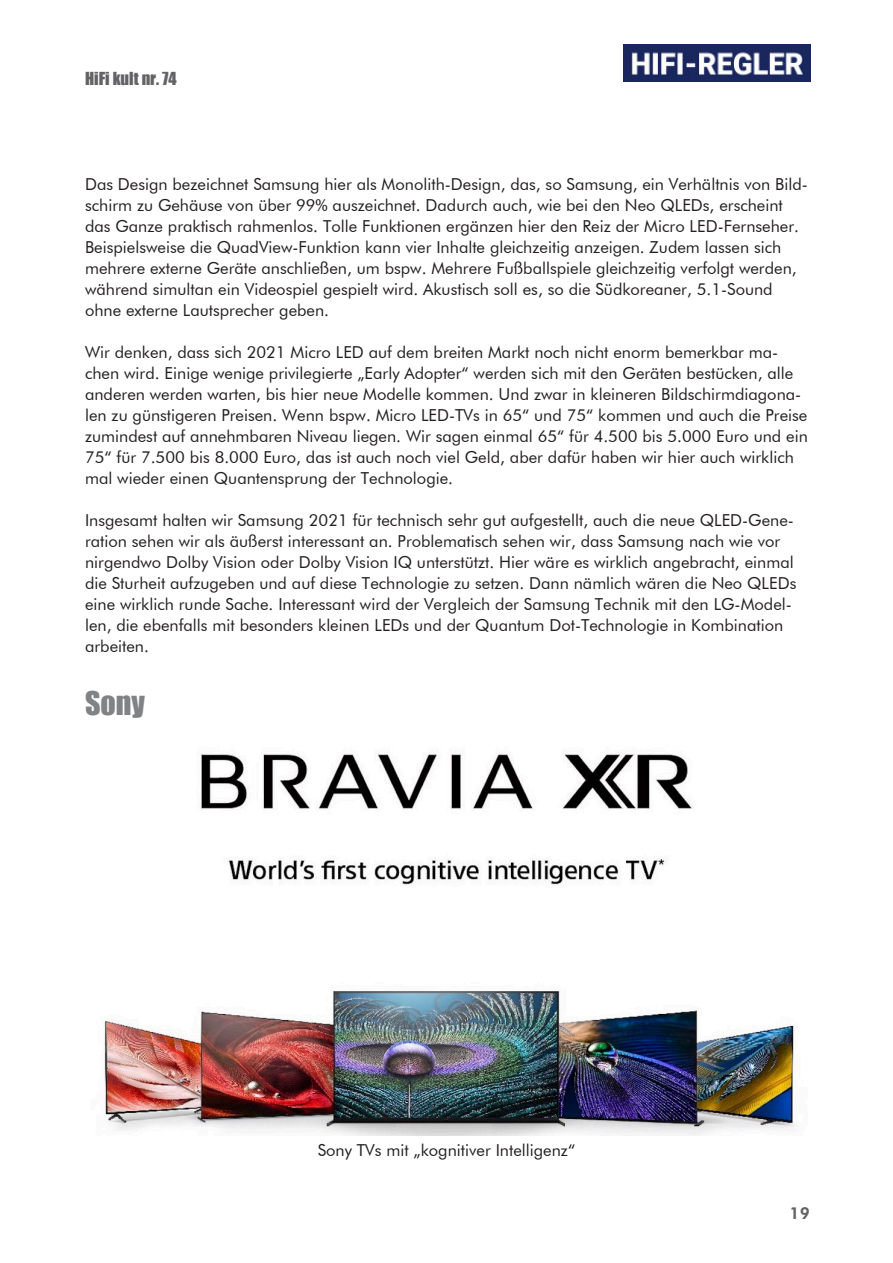
<style>
.page{position:relative;width:893px;height:1263px;background:#fff}
.page>*{position:absolute;margin:0;border:0;box-sizing:border-box;transform-origin:0 0}
.Fließtext{font:30px "Impact";color:#808285}
.Fließtext-2{font:16.5px/21px "Futura BT";color:#231f20}
.t1{font:16.5px "Impact";color:#636366}
.t2{font:800 16.5px "Futura BT";color:#636366}
</style>
<div class="page">
<img style="left:623px;top:44px;width:187px;height:37px">
<img style="left:104px;top:753px;width:694px;height:382px">
<p class="t1" style="left:85px;top:66px;width:93px">HiFi kult nr. 74</p>
<p class="Fließtext-2" style="left:85px;top:174px;width:724px">Das Design bezeichnet Samsung hier als Monolith-Design, das, so Samsung, ein Verhältnis von Bild&shy;schirm zu Gehäuse von über 99% auszeichnet. Dadurch auch, wie bei den Neo QLEDs, erscheint das Ganze praktisch rahmenlos. Tolle Funktionen ergänzen hier den Reiz der Micro LED-Fernseher.<br>Beispielsweise die QuadView-Funktion kann vier Inhalte gleichzeitig anzeigen. Zudem lassen sich mehrere externe Geräte anschließen, um bspw. Mehrere Fußballspiele gleichzeitig verfolgt werden, während simultan ein Videospiel gespielt wird. Akustisch soll es, so die Südkoreaner, 5.1-Sound ohne externe Lautsprecher geben.</p>
<p class="Fließtext-2" style="left:85px;top:342px;width:724px">Wir denken, dass sich 2021 Micro LED auf dem breiten Markt noch nicht enorm bemerkbar ma&shy;chen wird. Einige wenige privilegierte „Early Adopter“ werden sich mit den Geräten bestücken, alle anderen werden warten, bis hier neue Modelle kommen. Und zwar in kleineren Bildschirmdiagona&shy;len zu günstigeren Preisen. Wenn bspw. Micro LED-TVs in 65“ und 75“ kommen und auch die Preise zumindest auf annehmbaren Niveau liegen. Wir sagen einmal 65“ für 4.500 bis 5.000 Euro und ein 75“ für 7.500 bis 8.000 Euro, das ist auch noch viel Geld, aber dafür haben wir hier auch wirklich mal wieder einen Quantensprung der Technologie.</p>
<p class="Fließtext-2" style="left:85px;top:510px;width:713px">Insgesamt halten wir Samsung 2021 für technisch sehr gut aufgestellt, auch die neue QLED-Gene&shy;ration sehen wir als äußerst interessant an. Problematisch sehen wir, dass Samsung nach wie vor nirgendwo Dolby Vision oder Dolby Vision IQ unterstützt. Hier wäre es wirklich angebracht, einmal die Sturheit aufzugeben und auf diese Technologie zu setzen. Dann nämlich wären die Neo QLEDs eine wirklich runde Sache. Interessant wird der Vergleich der Samsung Technik mit den LG-Model&shy;len, die ebenfalls mit besonders kleinen LEDs und der Quantum Dot-Technologie in Kombination arbeiten.</p>
<p class="Fließtext" style="left:85px;top:680px;width:61px">Sony</p>
<p class="Fließtext-2" style="left:318px;top:1140px;width:259px">Sony TVs mit „kognitiver Intelligenz“</p>
<p class="t2" style="left:789px;top:1203px;width:22px">19</p>
</div>
